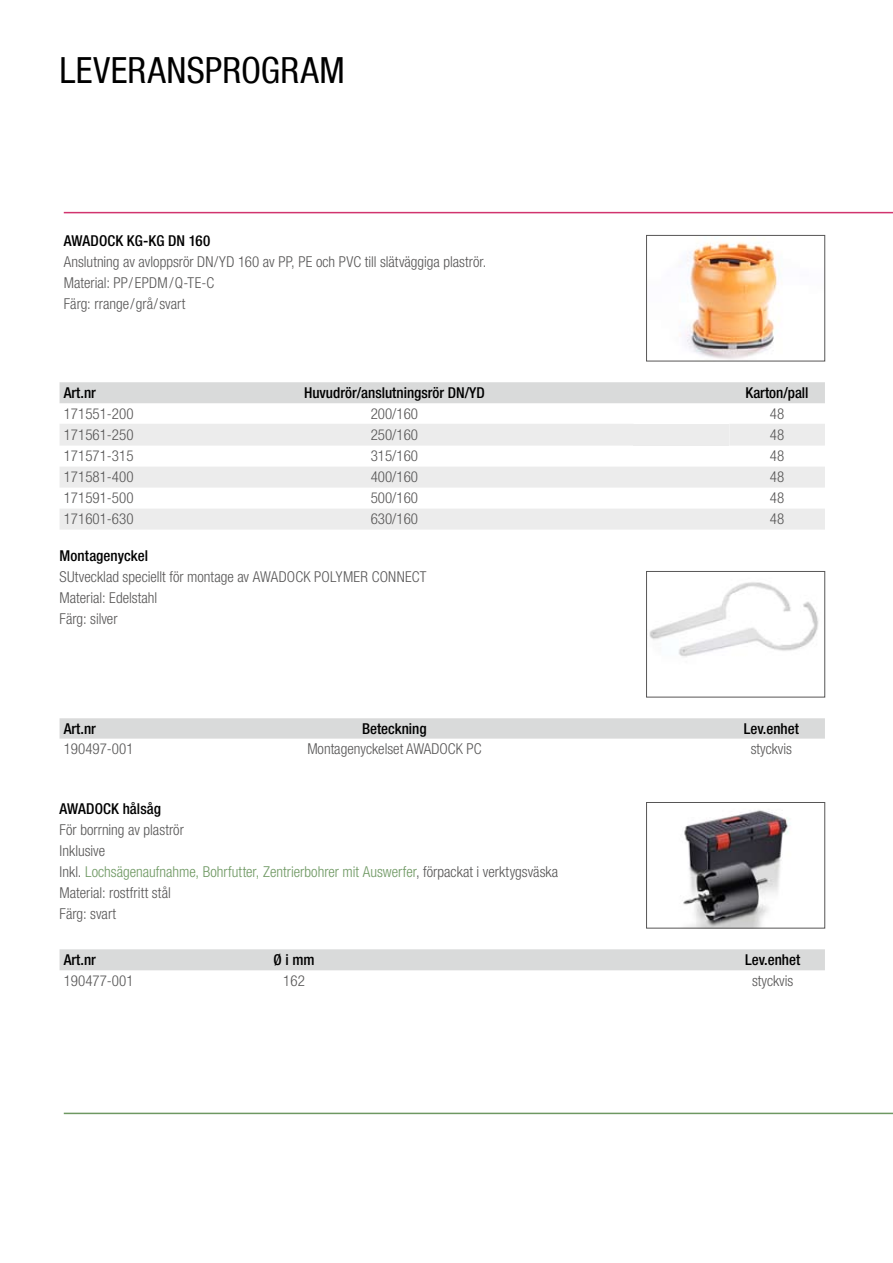
<style>
.page{position:relative;width:893px;height:1263px;background:#fff}
.page>*{position:absolute;margin:0;border:0;box-sizing:border-box;transform-origin:0 0}
.t1{font:condensed 36px "Helvetica Neue LT Com";letter-spacing:.005em;color:#000}
.t2{font:300 condensed 15px/21px "Helvetica Neue LT Com";color:#575656}
.t3{font:500 condensed 15px "Helvetica Neue LT Com";color:#000}
.s1{color:#6e9862}
</style>
<div class="page">
<hr style="left:64px;top:212px;width:829px;height:1px;background:#d1346e">
<hr style="left:64px;top:1113px;width:829px;height:1px;background:#6e9862">
<img style="left:649px;top:582px;width:170px;height:75px">
<div style="left:646px;top:571px;width:179px;height:126px;border:1px solid #575656"></div>
<img style="left:683px;top:810px;width:107px;height:116px">
<div style="left:646px;top:802px;width:179px;height:126px;border:1px solid #575656"></div>
<img style="left:685px;top:242px;width:95px;height:117px">
<div style="left:646px;top:235px;width:179px;height:126px;border:1px solid #575656"></div>
<div style="left:60px;top:382px;width:765px;height:21px;background:#d9dada"></div>
<svg style="left:60px;top:424px;width:765px;height:106px;fill:#ececec"></svg>
<div style="left:634px;top:424px;width:95px;height:22px;background:#ececec"></div>
<svg style="left:60px;top:718px;width:765px;height:21px;background:#dadbdb"></svg>
<div style="left:60px;top:949px;width:765px;height:21px;background:#d9dada"></div>
<h1 class="t1" style="left:60px;top:49px;width:287px">LEVERANSPROGRAM</h1>
<p class="t3" style="left:64px;top:232px;width:148px">AWADOCK KG-KG DN 160</p>
<p class="t2" style="left:64px;top:252px;width:424px">Anslutning av avloppsrör DN/YD 160 av PP, PE och PVC till slätväggiga plaströr.<br>Material: PP/EPDM/Q-TE-C<br>Färg: rrange/grå/svart</p>
<p class="t3" style="left:64px;top:384px;width:34px">Art.nr</p>
<p class="t3" style="left:304px;top:384px;width:182px">Huvudrör/anslutningsrör DN/YD</p>
<p class="t3" style="left:746px;top:384px;width:65px">Karton/pall</p>
<p class="t2" style="left:64px;top:403px;width:71px">171551-200</p>
<p class="t2" style="left:371px;top:403px;width:49px">200/160</p>
<p class="t2" style="left:770px;top:403px;width:16px">48</p>
<p class="t2" style="left:64px;top:424px;width:71px">171561-250</p>
<p class="t2" style="left:371px;top:424px;width:49px">250/160</p>
<p class="t2" style="left:770px;top:424px;width:16px">48</p>
<p class="t2" style="left:64px;top:446px;width:71px">171571-315</p>
<p class="t2" style="left:371px;top:446px;width:49px">315/160</p>
<p class="t2" style="left:770px;top:446px;width:16px">48</p>
<p class="t2" style="left:64px;top:467px;width:71px">171581-400</p>
<p class="t2" style="left:371px;top:467px;width:49px">400/160</p>
<p class="t2" style="left:770px;top:467px;width:16px">48</p>
<p class="t2" style="left:64px;top:488px;width:71px">171591-500</p>
<p class="t2" style="left:371px;top:488px;width:49px">500/160</p>
<p class="t2" style="left:770px;top:488px;width:16px">48</p>
<p class="t2" style="left:64px;top:509px;width:71px">171601-630</p>
<p class="t2" style="left:371px;top:509px;width:49px">630/160</p>
<p class="t2" style="left:770px;top:509px;width:16px">48</p>
<p class="t3" style="left:60px;top:547px;width:90px">Montagenyckel</p>
<p class="t2" style="left:60px;top:567px;width:369px">SUtvecklad speciellt för montage av AWADOCK POLYMER CONNECT<br>Material: Edelstahl<br>Färg: silver</p>
<p class="t3" style="left:64px;top:719px;width:34px">Art.nr</p>
<p class="t3" style="left:362px;top:719px;width:66px">Beteckning</p>
<p class="t3" style="left:744px;top:719px;width:56px">Lev.enhet</p>
<p class="t2" style="left:64px;top:739px;width:71px">190497-001</p>
<p class="t2" style="left:307px;top:739px;width:176px">Montagenyckelset AWADOCK PC</p>
<p class="t2" style="left:751px;top:739px;width:43px">styckvis</p>
<p class="t3" style="left:60px;top:799px;width:103px">AWADOCK hålsåg</p>
<p class="t2" style="left:60px;top:819px;width:500px">För borrning av plaströr<br>Inklusive<br>Inkl. <span class="s1">Lochsägenaufnahme, Bohrfutter, Zentrierbohrer mit Auswerfer</span>, förpackat i verktygsväska Material: rostfritt stål<br>Färg: svart</p>
<p class="t3" style="left:64px;top:951px;width:34px">Art.nr</p>
<p class="t3" style="left:274px;top:951px;width:43px">Ø i mm</p>
<p class="t3" style="left:745px;top:951px;width:56px">Lev.enhet</p>
<p class="t2" style="left:64px;top:970px;width:71px">190477-001</p>
<p class="t2" style="left:283px;top:970px;width:23px">162</p>
<p class="t2" style="left:752px;top:970px;width:43px">styckvis</p>
</div>
